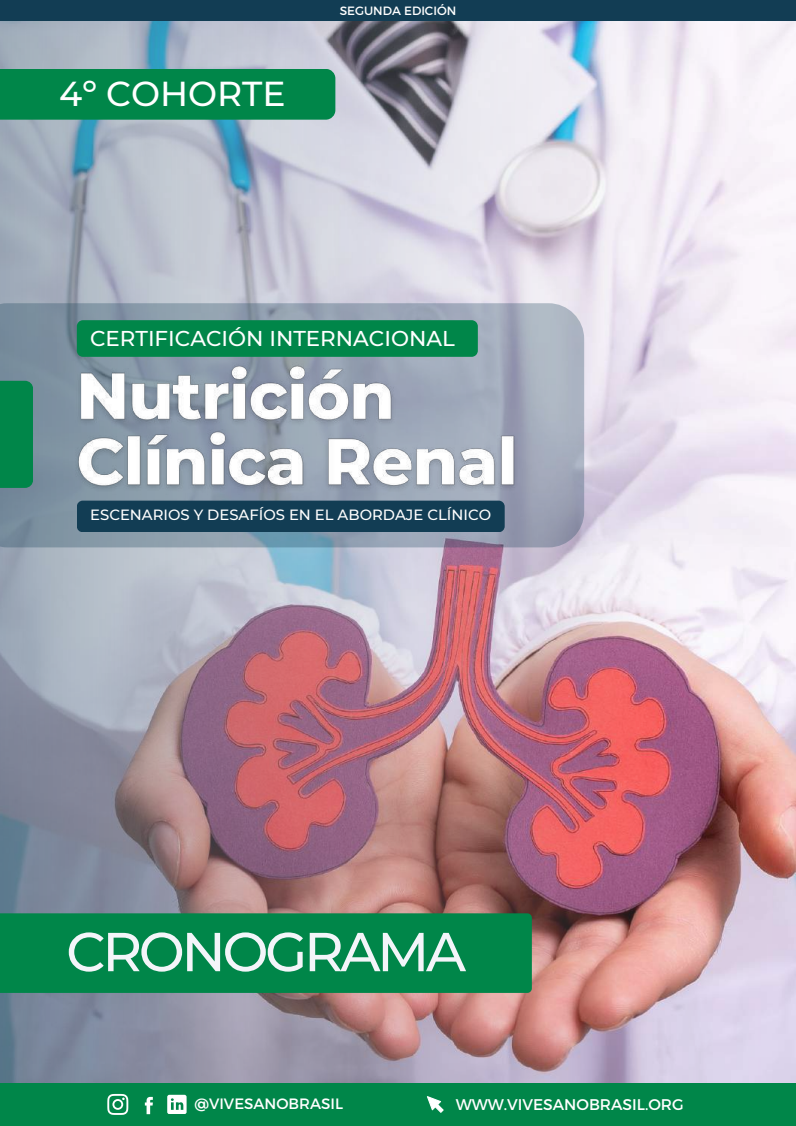
<style>
.page{position:relative;width:796px;height:1126px;background:#fff}
.page>*{position:absolute;margin:0;border:0;box-sizing:border-box;transform-origin:0 0}
.t1{font:500 54.75px "Montserrat";letter-spacing:-.06em;color:#f3f5f9}
.t2{font:500 34.5px "Montserrat";color:#fff}
.t3{font:500 21.38px "Montserrat";color:#fff}
.t4{font:15.45px "Montserrat";color:#fff}
.t5{font:15px "Montserrat";color:#fff}
.t6{font:500 14.77px "Montserrat";color:#fff}
.t7{font:12px "Montserrat";color:#fff}
</style>
<div class="page">
<img style="left:0;top:21px;width:795px;height:1061px">
<div style="left:0;top:1082px;width:795px;height:43px;background:#008649"></div>
<svg style="left:107px;top:1093px;width:21px;height:21px"></svg>
<svg style="left:145px;top:1096px;width:8px;height:17px"></svg>
<svg style="left:167px;top:1094px;width:19px;height:19px"></svg>
<svg style="left:427px;top:1096px;width:16px;height:16px"></svg>
<div style="left:0;top:913px;width:531px;height:79px;background:#008649"></div>
<div style="left:0;top:69px;width:335px;height:51px;background:#008649"></div>
<div style="left:0;top:0;width:795px;height:21px;background:#123d54"></div>
<svg style="left:0;top:303px;width:584px;height:244px;background:#909eae"></svg>
<div style="left:0;top:380px;width:33px;height:107px;background:#008649"></div>
<img style="left:69px;top:356px;width:454px;height:145px">
<div style="left:77px;top:320px;width:400px;height:37px;background:#008649;border-radius:6px"></div>
<div style="left:77px;top:500px;width:427px;height:32px;background:#123d54;border-radius:6px"></div>
<h2 class="t2" style="left:59px;top:72px;width:228px">4º COHORTE</h2>
<p class="t7" style="left:339px;top:3px;width:118px">SEGUNDA EDICIÓN</p>
<h3 class="t3" style="left:90px;top:325px;width:366px">CERTIFICACIÓN INTERNACIONAL</h3>
<p class="t6" style="left:90px;top:506px;width:402px">ESCENARIOS Y DESAFÍOS EN EL ABORDAJE CLÍNICO</p>
<h1 class="t1" style="left:66px;top:917px;width:401px">CRONOGRAMA</h1>
<p class="t5" style="left:194px;top:1093px;width:150px">@VIVESANOBRASIL</p>
<p class="t4" style="left:455px;top:1093px;width:229px">WWW.VIVESANOBRASIL.ORG</p>
</div>
